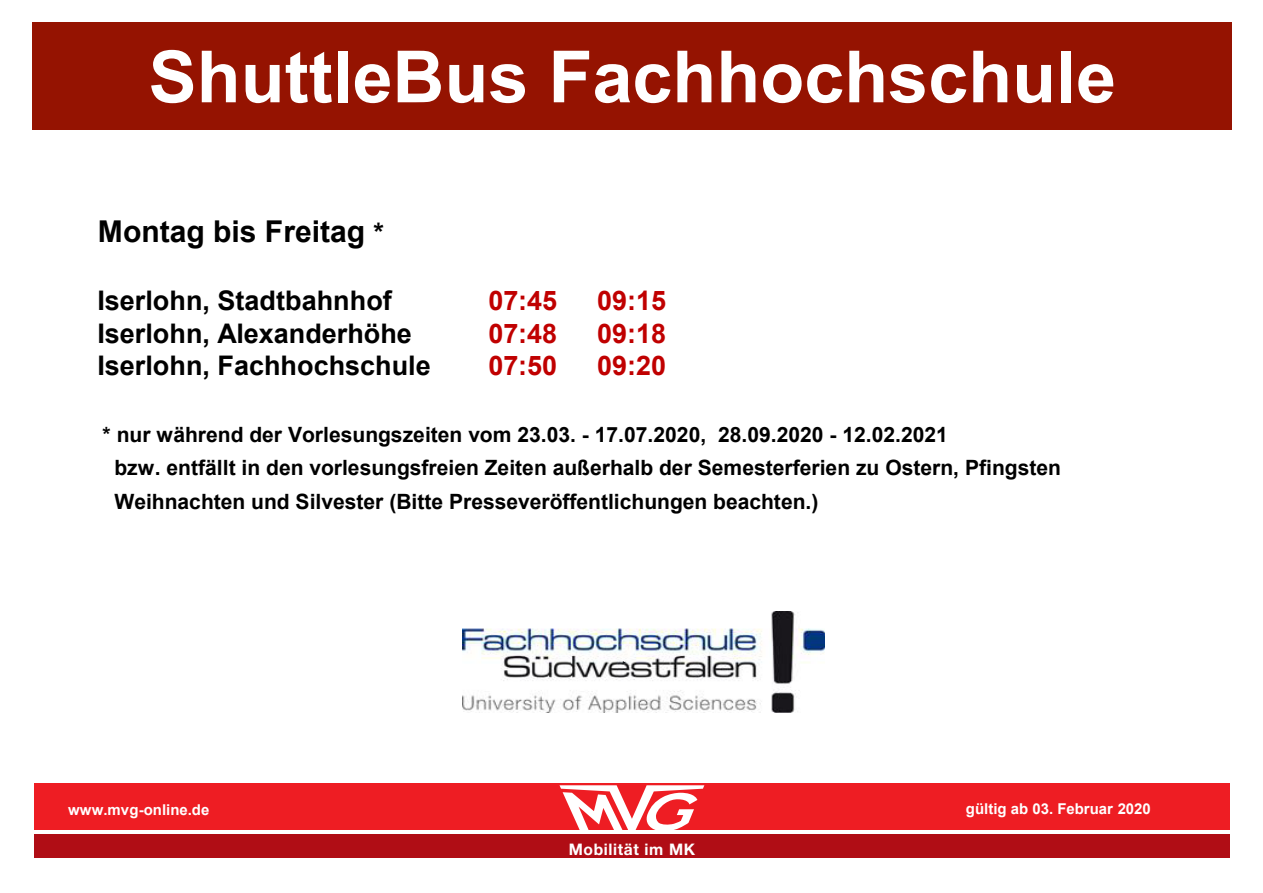
<style>
.page{position:relative;width:1263px;height:893px;background:#fff}
.page>*{position:absolute;margin:0;border:0;box-sizing:border-box;transform-origin:0 0}
.t1{font:700 72px "Arial";color:#fff}
.t2{font:700 30px "Arial";color:#000}
.t3{font:700 27px "Arial";color:#000}
.t4{font:700 27px "Arial";color:#c00000}
.t5{font:700 21px/33.6px "Arial";color:#000}
.t6{font:700 15.9px "Helvetica Neue LT Pro";letter-spacing:.04em;color:#fff}
.t7{font:700 15px "Arial";color:#fff}
.s1{font-size:27px}
</style>
<div class="page">
<div style="left:32px;top:23px;width:1200px;height:107px;background:#951301"></div>
<div style="left:34px;top:834px;width:1195px;height:23px;background:#b00d15"></div>
<div style="left:34px;top:783px;width:1195px;height:47px;background:#ee1d23"></div>
<svg style="left:559px;top:785px;width:145px;height:45px"></svg>
<img style="left:462px;top:611px;width:362px;height:101px">
<svg style="left:621px;top:659px;width:5px;height:3px"></svg>
<h1 class="t1" style="left:149px;top:29px;width:969px">ShuttleBus Fachhochschule</h1>
<h2 class="t2" style="left:98px;top:211px;width:287px">Montag bis Freitag <span class="s1">*</span></h2>
<p class="t3" style="left:97px;top:282px;width:296px">Iserlohn, Stadtbahnhof</p>
<p class="t4" style="left:488px;top:282px;width:70px">07:45</p>
<p class="t4" style="left:597px;top:282px;width:70px">09:15</p>
<p class="t3" style="left:97px;top:315px;width:316px">Iserlohn, Alexanderhöhe</p>
<p class="t4" style="left:488px;top:315px;width:70px">07:48</p>
<p class="t4" style="left:597px;top:315px;width:70px">09:18</p>
<p class="t3" style="left:97px;top:348px;width:335px">Iserlohn, Fachhochschule</p>
<p class="t4" style="left:488px;top:348px;width:70px">07:50</p>
<p class="t4" style="left:597px;top:348px;width:70px">09:20</p>
<p class="t5" style="left:114px;top:418px;width:948px;text-indent:-12px">* nur während der Vorlesungszeiten vom 23.03. - 17.07.2020, 28.09.2020 - 12.02.2021<br>bzw. entfällt in den vorlesungsfreien Zeiten außerhalb der Semesterferien zu Ostern, Pfingsten<br>Weihnachten und Silvester (Bitte Presseveröffentlichungen beachten.)</p>
<p class="t7" style="left:68px;top:800px;width:143px">www.mvg-online.de</p>
<p class="t7" style="left:966px;top:799px;width:186px">gültig ab 03. Februar 2020</p>
<p class="t6" style="left:569px;top:839px;width:128px">Mobilität im MK</p>
</div>
